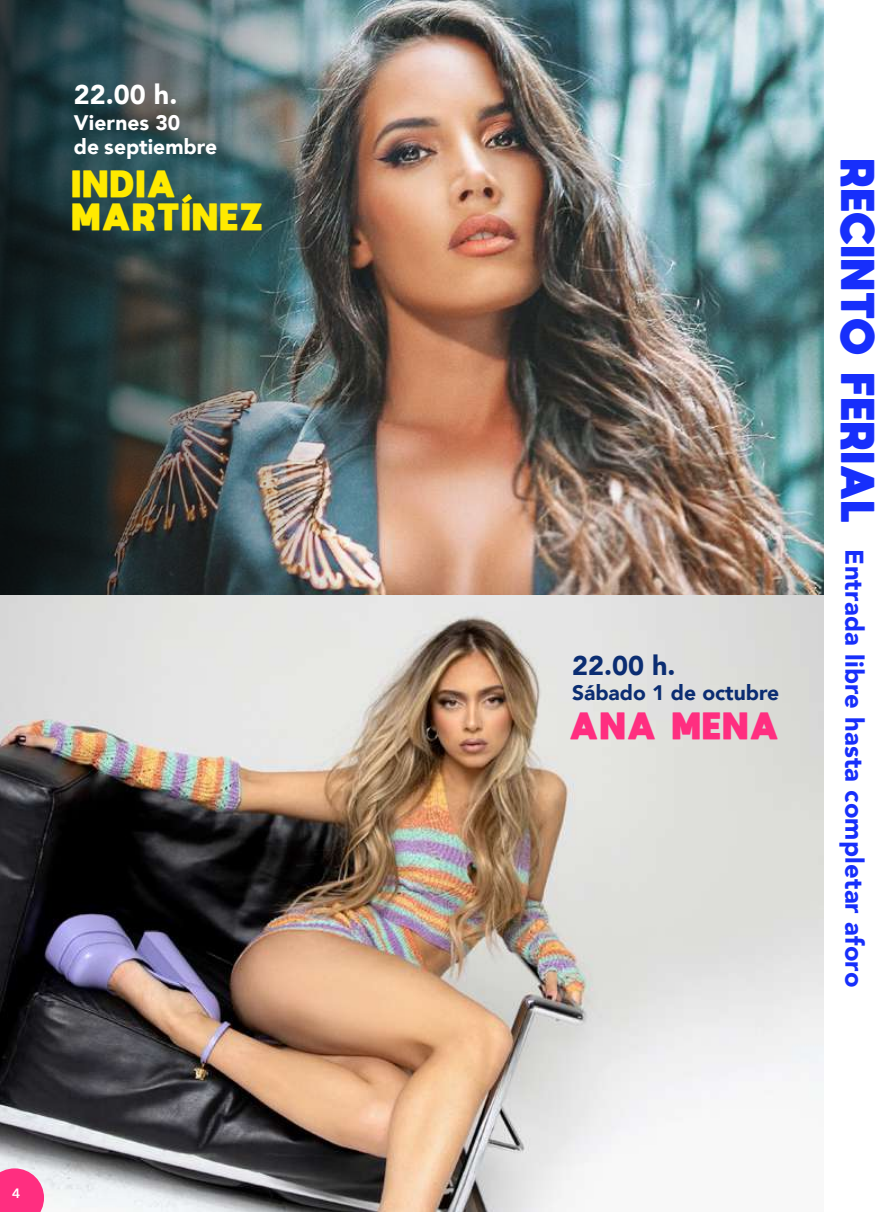
<style>
.page{position:relative;width:893px;height:1212px;background:#fff}
.page>*{position:absolute;margin:0;border:0;box-sizing:border-box;transform-origin:0 0}
.t1{font:800 33.15px "moon get";letter-spacing:.075em;color:#172ffb}
.t2{font:800 27px/33px "moon get";letter-spacing:.1em;color:#ffea00}
.t3{font:900 27px "Avenir";color:#fff}
.t4{font:800 27px "moon get";letter-spacing:.1em;color:#ff2e80}
.t5{font:900 27px "Avenir";color:#0b2d72}
.t6{font:900 25.5px "Avenir";letter-spacing:.01em;color:#172ffb}
.t7{font:900 21px/24px "Avenir";color:#fff}
.t8{font:900 21px "Avenir";color:#0b2d72}
.t9{font:600 13.5px "Avenir Next";color:#fff}
</style>
<div class="page">
<hr style="left:892px;top:0;width:1px;height:1212px;background:#00e2fe">
<hr style="left:892px;top:529px;width:1px;height:683px;background:#172ffb">
<img style="left:0;top:0;width:824px;height:1212px">
<img style="left:0;top:0;width:375px;height:595px">
<svg style="left:0;top:1168px;width:44px;height:44px"></svg>
<p class="t3" style="left:74px;top:71px;width:105px">22.00 h.</p>
<p class="t7" style="left:74px;top:111px;width:145px">Viernes 30<br>de septiembre</p>
<p class="t2" style="left:72px;top:166px;width:191px">INDIA<br>MARTÍNEZ</p>
<p class="t9" style="left:12px;top:1182px;width:10px">4</p>
<p class="t5" style="left:572px;top:642px;width:105px">22.00 h.</p>
<p class="t8" style="left:572px;top:675px;width:209px">Sábado 1 de octubre</p>
<p class="t4" style="left:571px;top:708px;width:209px">ANA MENA</p>
<h1 class="t1" style="left:878px;top:160px;width:365px;rotate:90deg">RECINTO FERIAL</h1>
<p class="t6" style="left:876px;top:549px;width:439px;rotate:90deg">Entrada libre hasta completar aforo</p>
</div>
